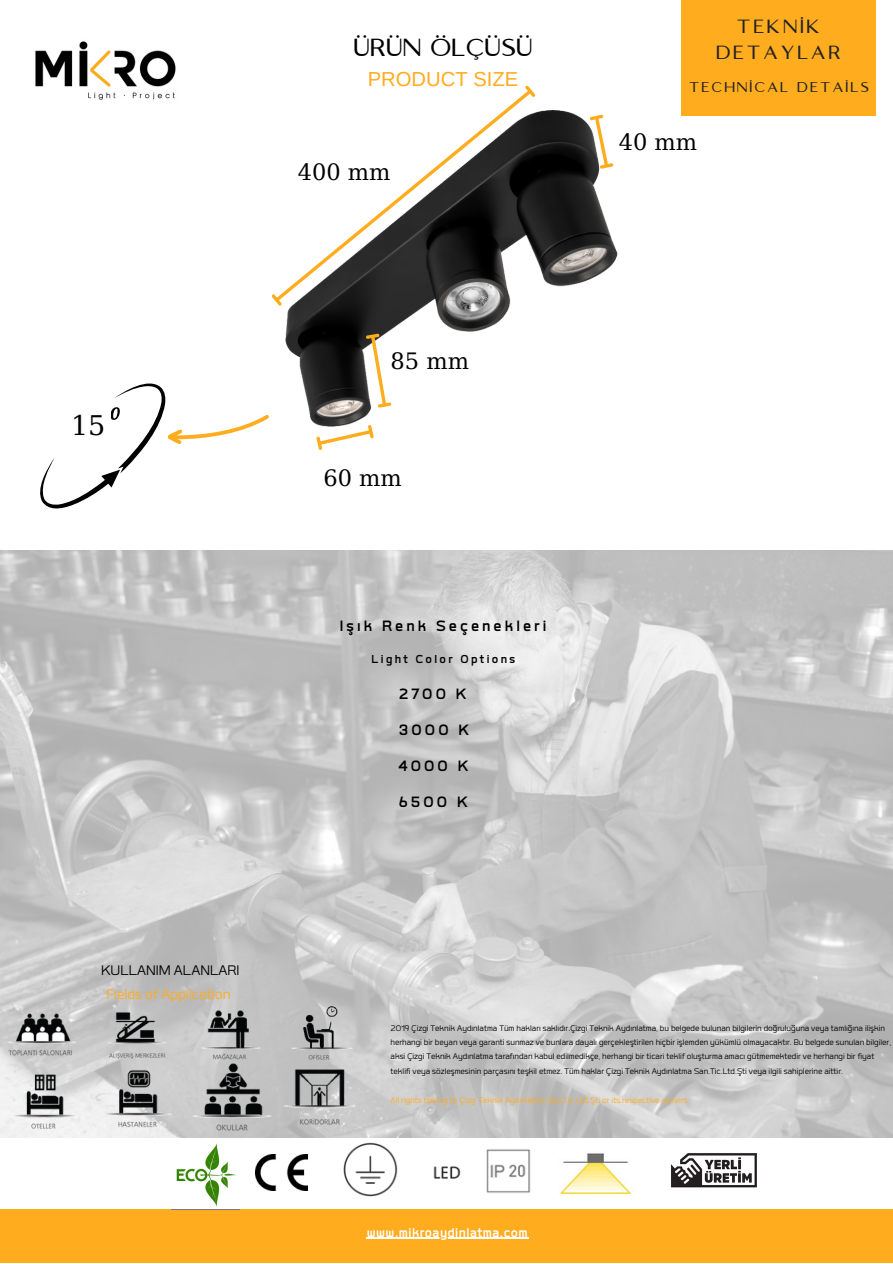
<style>
.page{position:relative;width:893px;height:1264px;background:#fff}
.page>*{position:absolute;margin:0;border:0;box-sizing:border-box;transform-origin:0 0}
.t1{font:27px "DejaVu Serif";color:#000}
.t2{font:24.75px "Logam";color:#000}
.t3{font:22.5px "DejaVu Serif";color:#000}
.t4{font:20.25px "Arimo";color:#ffac1f}
.t5{font:700 19.5px/36px "Labrador A";letter-spacing:.16em;color:#000}
.t6{font:19.05px/26.1px "Logam";letter-spacing:.135em;color:#222;text-align:center}
.t7{font:18px "Labrador A";color:#ffac1f}
.t8{font:18px "Labrador A";color:#000}
.t9{font:italic 16.5px "Labrador A";color:#fff}
.t10{font:16.5px "Labrador A";color:#fff}
.t11{font:700 16.5px "Labrador A";letter-spacing:.03em;color:#fff}
.t12{font:700 15px "Labrador A";letter-spacing:.16em;color:#000}
.t13{font:14.25px "Logam";letter-spacing:.135em;color:#222}
.t14{font:10.5px/14.4px "Labrador A";color:#000}
.t15{font:10.5px "Labrador A";color:#ffac1f}
</style>
<div class="page">
<div style="left:681px;top:0;width:194px;height:116px;background:#ffac1f"></div>
<img style="left:35px;top:41px;width:141px;height:59px">
<img style="left:0;top:551px;width:892px;height:586px">
<img style="left:4px;top:1010px;width:77px;height:46px">
<img style="left:105px;top:1009px;width:66px;height:49px">
<img style="left:201px;top:1006px;width:63px;height:53px">
<img style="left:289px;top:1005px;width:64px;height:55px">
<img style="left:9px;top:1069px;width:72px;height:59px">
<img style="left:101px;top:1063px;width:74px;height:64px">
<img style="left:191px;top:1060px;width:83px;height:71px">
<img style="left:279px;top:1063px;width:83px;height:62px">
<div style="left:0;top:1209px;width:892px;height:53px;background:#ffac1f"></div>
<img style="left:176px;top:1143px;width:61px;height:64px">
<img style="left:255px;top:1154px;width:52px;height:36px">
<img style="left:333px;top:1131px;width:78px;height:66px">
<img style="left:411px;top:1136px;width:73px;height:43px">
<img style="left:486px;top:1149px;width:45px;height:44px">
<img style="left:560px;top:1153px;width:72px;height:42px">
<img style="left:671px;top:1153px;width:86px;height:35px">
<img style="left:285px;top:111px;width:333px;height:314px">
<svg style="left:589px;top:114px;width:24px;height:55px"></svg>
<svg style="left:281px;top:94px;width:253px;height:210px"></svg>
<svg style="left:271px;top:294px;width:11px;height:12px"></svg>
<svg style="left:524px;top:85px;width:12px;height:13px"></svg>
<svg style="left:366px;top:333px;width:25px;height:75px"></svg>
<svg style="left:316px;top:425px;width:58px;height:25px"></svg>
<svg style="left:40px;top:383px;width:229px;height:126px"></svg>
<hr style="left:376px;top:1237px;width:152px;height:1px;background:#fff">
<h2 class="t2" style="left:353px;top:33px;width:180px">ÜRÜN ÖLÇÜSÜ</h2>
<h3 class="t4" style="left:368px;top:68px;width:152px">PRODUCT SIZE</h3>
<h3 class="t3" style="left:298px;top:159px;width:94px">400 mm</h3>
<h3 class="t6" style="left:716px;top:14px;width:126px">TEKNİK<br>DETAYLAR</h3>
<h3 class="t13" style="left:689px;top:78px;width:181px">TECHNİCAL DETAİLS</h3>
<h3 class="t3" style="left:618px;top:129px;width:80px">40 mm</h3>
<h1 class="t1" style="left:71px;top:410px;width:36px">15</h1>
<h3 class="t8" style="left:101px;top:961px;width:140px">KULLANIM ALANLARI</h3>
<h3 class="t7" style="left:107px;top:985px;width:125px">Fields of Application</h3>
<h3 class="t3" style="left:390px;top:348px;width:80px">85 mm</h3>
<h3 class="t3" style="left:323px;top:465px;width:80px">60 mm</h3>
<h3 class="t5" style="left:339px;top:608px;width:207px">Işık Renk Seçenekleri</h3>
<h3 class="t12" style="left:371px;top:651px;width:145px">Light Color Options</h3>
<h3 class="t5" style="left:399px;top:676px;width:72px">2700 K<br>3000 K<br>4000 K<br>6500 K</h3>
<p class="t14" style="left:390px;top:1020px;width:502px">2019 Çizgi Teknik Aydınlatma Tüm hakları saklıdır.Çizgi Teknik Aydınlatma, bu belgede bulunan bilgilerin doğruluğuna veya tamlığına ilişkin herhangi bir beyan veya garanti sunmaz ve bunlara dayalı gerçekleştirilen hiçbir işlemden yükümlü olmayacaktır. Bu belgede sunulan bilgiler, aksi Çizgi Teknik Aydınlatma tarafından kabul edilmedikçe, herhangi bir ticari teklif oluşturma amacı gütmemektedir ve herhangi bir fiyat teklifi veya sözleşmesinin parçasını teşkil etmez. Tüm haklar Çizgi Teknik Aydınlatma San.Tic.Ltd.Şti veya ilgili sahiplerine aittir.</p>
<p class="t15" style="left:390px;top:1094px;width:300px">All rights belong to Çizgi Teknik Aydınlatma San.Tic.Ltd.Şti or its respective owners.</p>
<h3 class="t10" style="left:367px;top:1222px;width:185px">WWW.MİKROAYDİNLATMA.COM</h3>
<h3 class="t11" style="left:366px;top:1224px;width:162px">www.mikroaydinlatma.com</h3>
<h3 class="t9" style="left:355px;top:1232px;width:185px">WWW.MİKROAYDİNLATMA.COM</h3>
</div>
